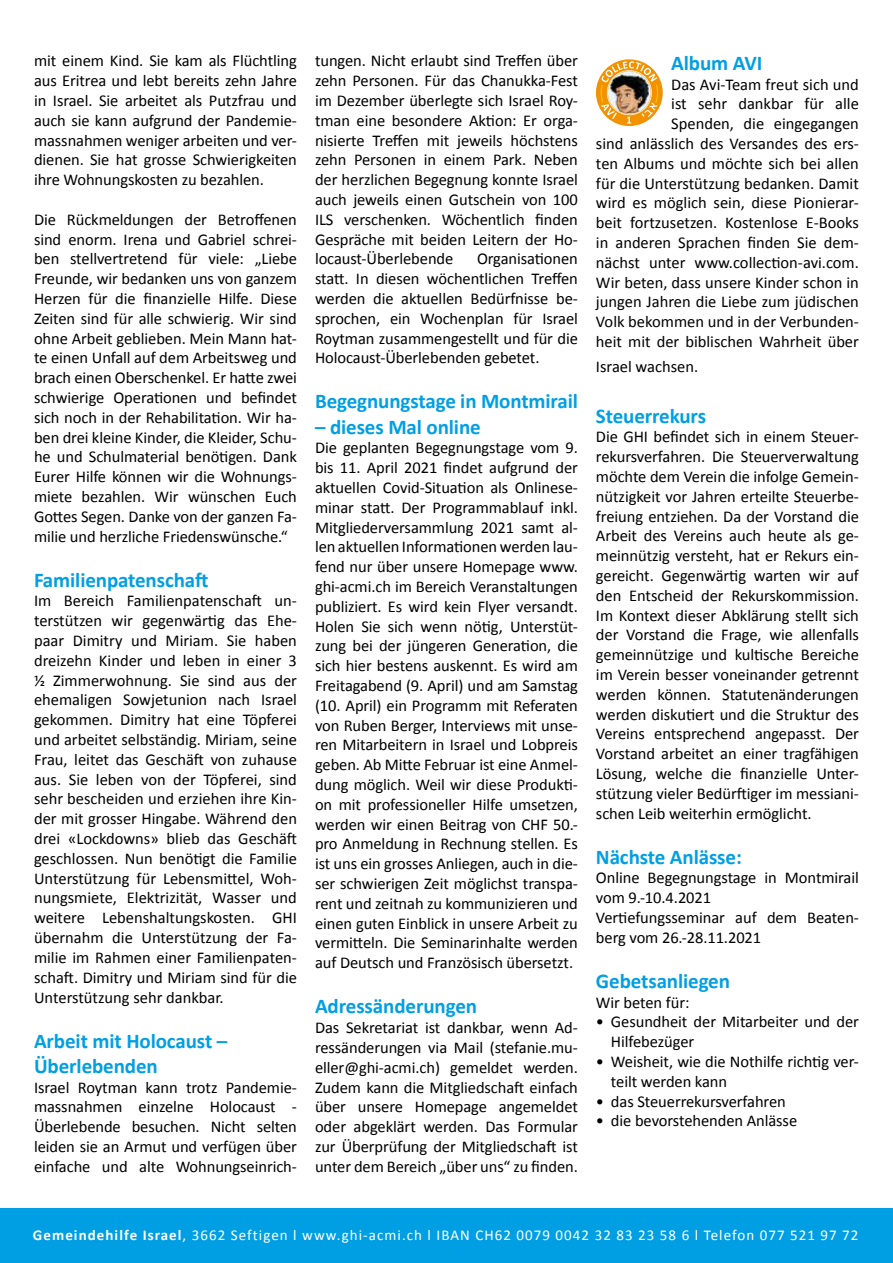
<style>
.page{position:relative;width:893px;height:1263px;background:#fff}
.page>*{position:absolute;margin:0;border:0;box-sizing:border-box;transform-origin:0 0}
.t1{font:700 21px/25.2px "Calibri";letter-spacing:-.005em;color:#009fe3}
.t2{font:16.5px/19.8px "Calibri";letter-spacing:-.005em;color:#000;text-align:justify}
.t3{font:15px "Calibri";letter-spacing:.07em;color:#fff}
.s1{font-weight:700}
</style>
<div class="page">
<div style="left:0;top:1209px;width:893px;height:54px;background:#009fe3"></div>
<svg style="left:596px;top:59px;width:67px;height:67px"></svg>
<p class="t2" style="left:34px;top:50px;width:264px">mit einem Kind. Sie kam als Flüchtling aus Eritrea und lebt bereits zehn Jahre in Israel. Sie arbeitet als Putzfrau und auch sie kann aufgrund der Pandemie&shy;massnahmen weniger arbeiten und ver&shy;dienen. Sie hat grosse Schwierigkeiten ihre Wohnungskosten zu bezahlen.</p>
<p class="t2" style="left:34px;top:209px;width:264px">Die Rückmeldungen der Betroffenen sind enorm. Irena und Gabriel schrei&shy;ben stellvertretend für viele: „Liebe Freunde, wir bedanken uns von ganzem Herzen für die finanzielle Hilfe. Diese Zeiten sind für alle schwierig. Wir sind ohne Arbeit geblieben. Mein Mann hat&shy;te einen Unfall auf dem Arbeitsweg und brach einen Oberschenkel. Er hatte zwei schwierige Operationen und befindet sich noch in der Rehabilitation. Wir ha&shy;ben drei kleine Kinder, die Kleider, Schu&shy;he und Schulmaterial benötigen. Dank Eurer Hilfe können wir die Wohnungs&shy;miete bezahlen. Wir wünschen Euch Gottes Segen. Danke von der ganzen Fa&shy;milie und herzliche Friedenswünsche.“</p>
<p class="t1" style="left:34px;top:566px;width:176px">Familienpatenschaft</p>
<p class="t2" style="left:34px;top:590px;width:264px">Im Bereich Familienpatenschaft un&shy;terstützen wir gegenwärtig das Ehe&shy;paar Dimitry und Miriam. Sie haben dreizehn Kinder und leben in einer 3 ½ Zimmerwohnung. Sie sind aus der ehemaligen Sowjetunion nach Israel gekommen. Dimitry hat eine Töpferei und arbeitet selbständig. Miriam, seine Frau, leitet das Geschäft von zuhause aus. Sie leben von der Töpferei, sind sehr bescheiden und erziehen ihre Kin&shy;der mit grosser Hingabe. Während den drei «Lockdowns» blieb das Geschäft geschlossen. Nun benötigt die Familie Unterstützung für Lebensmittel, Woh&shy;nungsmiete, Elektrizität, Wasser und weitere Lebenshaltungskosten. GHI übernahm die Unterstützung der Fa&shy;milie im Rahmen einer Familienpaten&shy;schaft. Dimitry und Miriam sind für die Unterstützung sehr dankbar.</p>
<p class="t1" style="left:34px;top:1027px;width:195px">Arbeit mit Holocaust –<br>Überlebenden</p>
<p class="t2" style="left:34px;top:1076px;width:264px">Israel Roytman kann trotz Pandemie&shy;massnahmen einzelne Holocaust - Überlebende besuchen. Nicht selten leiden sie an Armut und verfügen über einfache und alte Wohnungseinrich-</p>
<p class="t2" style="left:315px;top:50px;width:264px">tungen. Nicht erlaubt sind Treffen über zehn Personen. Für das Chanukka-Fest im Dezember überlegte sich Israel Roy&shy;tman eine besondere Aktion: Er orga&shy;nisierte Treffen mit jeweils höchstens zehn Personen in einem Park. Neben der herzlichen Begegnung konnte Israel auch jeweils einen Gutschein von 100<br>ILS verschenken. Wöchentlich finden Gespräche mit beiden Leitern der Ho&shy;locaust-Überlebende</p>
<p class="t2" style="left:315px;top:248px;width:264px;text-indent:162px">Organisationen statt. In diesen wöchentlichen Treffen werden die aktuellen Bedürfnisse be&shy;sprochen, ein Wochenplan für Israel Roytman zusammengestellt und für die Holocaust-Überlebenden gebetet.</p>
<p class="t1" style="left:315px;top:388px;width:265px">Begegnungstage in Montmirail</p>
<p class="t1" style="left:315px;top:413px;width:167px">– dieses Mal online</p>
<p class="t2" style="left:315px;top:437px;width:264px">Die geplanten Begegnungstage vom 9. bis 11. April 2021 findet aufgrund der aktuellen Covid-Situation als Onlinese&shy;minar statt. Der Programmablauf inkl.<br>Mitgliederversammlung 2021 samt al&shy;len aktuellen Informationen werden lau&shy;fend nur über unsere Homepage www. ghi-acmi.ch im Bereich Veranstaltungen publiziert. Es wird kein Flyer versandt.<br>Holen Sie sich wenn nötig, Unterstüt&shy;zung bei der jüngeren Generation, die sich hier bestens auskennt. Es wird am Freitagabend (9. April) und am Samstag (10. April) ein Programm mit Referaten von Ruben Berger, Interviews mit unse&shy;ren Mitarbeitern in Israel und Lobpreis geben. Ab Mitte Februar ist eine Anmel&shy;dung möglich. Weil wir diese Produkti&shy;on mit professioneller Hilfe umsetzen, werden wir einen Beitrag von CHF 50.- pro Anmeldung in Rechnung stellen. Es ist uns ein grosses Anliegen, auch in die&shy;ser schwierigen Zeit möglichst transpa&shy;rent und zeitnah zu kommunizieren und einen guten Einblick in unsere Arbeit zu vermitteln. Die Seminarinhalte werden auf Deutsch und Französisch übersetzt.</p>
<p class="t1" style="left:315px;top:993px;width:164px">Adressänderungen</p>
<p class="t2" style="left:315px;top:1017px;width:264px">Das Sekretariat ist dankbar, wenn Ad&shy;ressänderungen via Mail (stefanie.mu&shy;eller@ghi-acmi.ch) gemeldet werden.<br>Zudem kann die Mitgliedschaft einfach über unsere Homepage angemeldet oder abgeklärt werden. Das Formular zur Überprüfung der Mitgliedschaft ist unter dem Bereich „über uns“ zu finden.</p>
<p class="t1" style="left:671px;top:49px;width:93px">Album AVI</p>
<p class="t2" style="left:596px;top:73px;width:264px;text-align:right">Das Avi-Team freut sich und<br>ist sehr dankbar für alle<br>Spenden, die eingegangen<br>sind anlässlich des Versandes des ers&shy;ten Albums und möchte sich bei allen für die Unterstützung bedanken. Damit wird es möglich sein, diese Pionierar&shy;beit fortzusetzen. Kostenlose E-Books in anderen Sprachen finden Sie dem&shy;nächst unter www.collection-avi.com.<br>Wir beten, dass unsere Kinder schon in jungen Jahren die Liebe zum jüdischen Volk bekommen und in der Verbunden&shy;heit mit der biblischen Wahrheit über</p>
<p class="t2" style="left:596px;top:356px;width:104px">Israel wachsen.</p>
<p class="t1" style="left:596px;top:402px;width:112px">Steuerrekurs</p>
<p class="t2" style="left:596px;top:426px;width:264px">Die GHI befindet sich in einem Steuer&shy;rekursverfahren. Die Steuerverwaltung möchte dem Verein die infolge Gemein&shy;nützigkeit vor Jahren erteilte Steuerbe&shy;freiung entziehen. Da der Vorstand die Arbeit des Vereins auch heute als ge&shy;meinnützig versteht, hat er Rekurs ein&shy;gereicht. Gegenwärtig warten wir auf den Entscheid der Rekurskommission.<br>Im Kontext dieser Abklärung stellt sich der Vorstand die Frage, wie allenfalls gemeinnützige und kultische Bereiche im Verein besser voneinander getrennt werden können. Statutenänderungen werden diskutiert und die Struktur des Vereins entsprechend angepasst. Der Vorstand arbeitet an einer tragfähigen Lösung, welche die finanzielle Unter&shy;stützung vieler Bedürftiger im messiani&shy;schen Leib weiterhin ermöglicht.</p>
<p class="t1" style="left:596px;top:843px;width:147px">Nächste Anlässe:</p>
<p class="t2" style="left:596px;top:867px;width:264px;text-align:left">Online Begegnungstage in Montmirail vom 9.-10.4.2021<br>Vertiefungsseminar auf dem Beaten&shy;berg vom 26.-28.11.2021</p>
<p class="t1" style="left:596px;top:967px;width:136px">Gebetsanliegen</p>
<p class="t2" style="left:596px;top:991px;width:95px">Wir beten für:</p>
<p class="t2" style="left:611px;top:1011px;width:249px;text-indent:-15px">• Gesundheit der Mitarbeiter und der<br>Hilfebezüger</p>
<p class="t2" style="left:611px;top:1051px;width:249px;text-indent:-15px">• Weisheit, wie die Nothilfe richtig ver&shy;teilt werden kann</p>
<p class="t2" style="left:596px;top:1090px;width:191px">• das Steuerrekursverfahren</p>
<p class="t2" style="left:596px;top:1110px;width:203px">• die bevorstehenden Anlässe</p>
<p class="t3" style="left:33px;top:1226px;width:827px"><span class="s1">Gemeindehilfe Israel</span>, 3662 Seftigen l www.ghi-acmi.ch l IBAN CH62 0079 0042 32 83 23 58 6 l Telefon 077 521 97 72</p>
</div>
